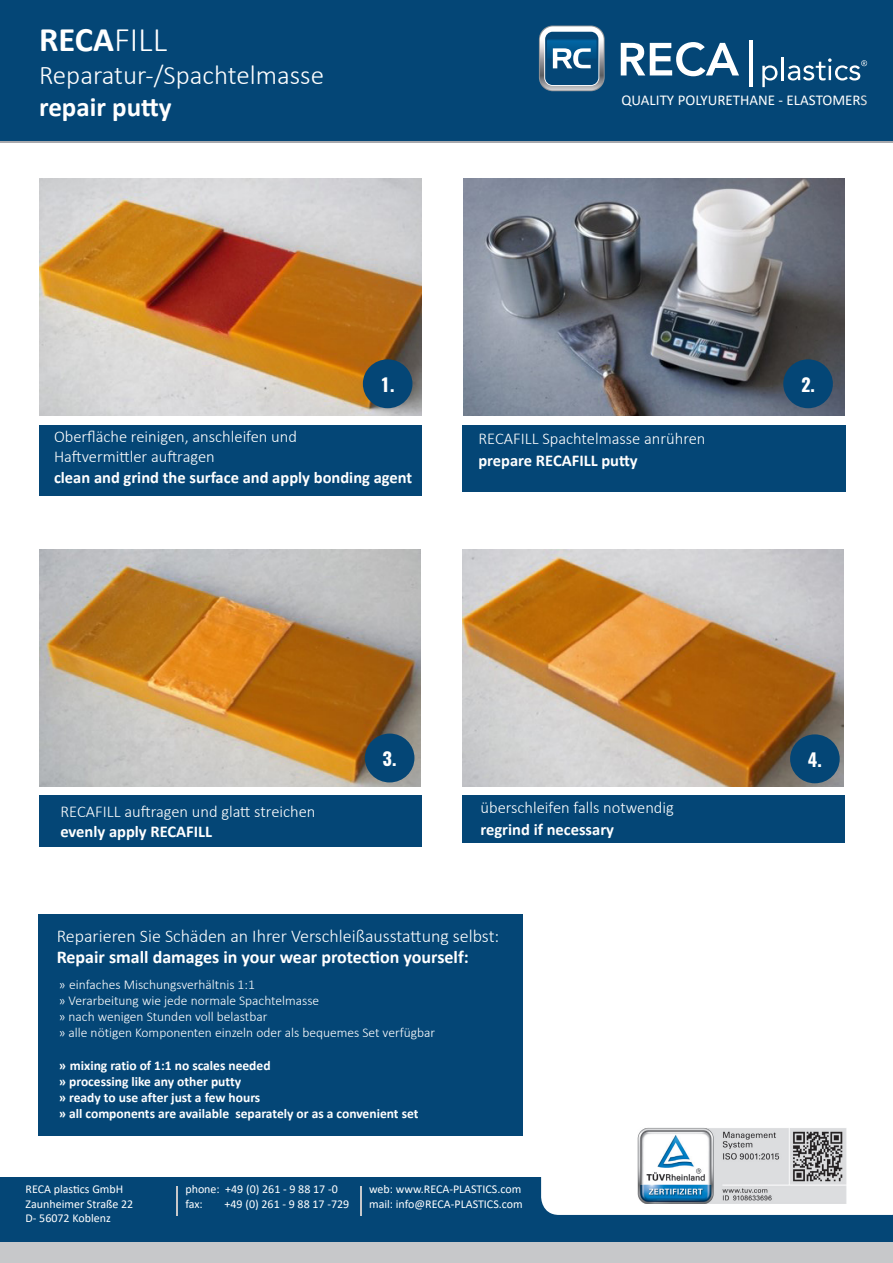
<style>
.page{position:relative;width:893px;height:1263px;background:#fff}
.page>*{position:absolute;margin:0;border:0;box-sizing:border-box;transform-origin:0 0}
.t1{font:700 34.5px "Calibri";color:#fff}
.t2{font:300 27px "Calibri";color:#fff}
.t3{font:700 27px "Calibri";color:#fff}
.t4{font:300 18px "Calibri";color:#fff}
.t5{font:700 18px "Calibri";color:#fff}
.t6{font:700 18px "Oswald";color:#fff}
.t7{font:300 16.5px/19.8px "Calibri";color:#fff}
.t8{font:700 16.5px "Calibri";color:#fff}
.t9{font:15px "Calibri";color:#fff}
.t10{font:300 13.5px/16.2px "Calibri";color:#fff}
.t11{font:700 13.5px/16.2px "Calibri";color:#fff}
.t12{font:12px/14.4px "Calibri";color:#fff}
.s1{font-weight:300}
.s2{color:#dcdbda}
</style>
<div class="page">
<div style="left:0;top:1177px;width:893px;height:86px;background:#044676"></div>
<div style="left:541px;top:1149px;width:352px;height:66px;background:#fff"></div>
<div style="left:0;top:1242px;width:893px;height:21px;background:#c7c8ca"></div>
<img style="left:40px;top:178px;width:381px;height:238px">
<hr style="left:176px;top:1186px;width:1px;height:30px;background:#c7c8ca">
<hr style="left:360px;top:1186px;width:1px;height:30px;background:#c7c8ca">
<img style="left:463px;top:178px;width:381px;height:238px">
<div style="left:0;top:0;width:893px;height:142px;background:#044676"></div>
<hr style="left:0;top:141px;width:893px;height:2px;background:#a8a9ad">
<svg style="left:621px;top:42px;width:118px;height:34px"></svg>
<hr style="left:749px;top:41px;width:3px;height:46px;background:#fff">
<svg style="left:762px;top:65px;width:15px;height:22px"></svg>
<hr style="left:781px;top:57px;width:3px;height:23px;background:#fff">
<svg style="left:539px;top:26px;width:66px;height:65px"></svg>
<svg style="left:540px;top:26px;width:64px;height:64px"></svg>
<svg style="left:788px;top:58px;width:79px;height:23px"></svg>
<img style="left:39px;top:549px;width:381px;height:238px">
<img style="left:462px;top:549px;width:382px;height:238px">
<div style="left:363px;top:359px;width:49px;height:49px;background:#044676;border-radius:50%"></div>
<div style="left:783px;top:359px;width:50px;height:49px;background:#044676;border-radius:50%"></div>
<div style="left:365px;top:733px;width:49px;height:49px;background:#044676;border-radius:50%"></div>
<div style="left:790px;top:734px;width:50px;height:49px;background:#044676;border-radius:50%"></div>
<div style="left:39px;top:425px;width:383px;height:70px;background:#044676"></div>
<div style="left:462px;top:425px;width:384px;height:67px;background:#044676"></div>
<div style="left:39px;top:795px;width:383px;height:51px;background:#044676"></div>
<div style="left:462px;top:796px;width:383px;height:47px;background:#044676"></div>
<img style="left:638px;top:1127px;width:208px;height:77px">
<div style="left:38px;top:914px;width:485px;height:221px;background:#044676"></div>
<h1 class="t1" style="left:39px;top:16px;width:130px">RECA<span class="s1">FILL</span></h1>
<h2 class="t2" style="left:39px;top:58px;width:286px">Reparatur-/Spachtelmasse</h2>
<h2 class="t3" style="left:39px;top:88px;width:134px">repair putty</h2>
<p class="t9" style="left:621px;top:90px;width:247px">QUALITY POLYURETHANE - ELASTOMER<span class="s2">S</span></p>
<h3 class="t6" style="left:381px;top:372px;width:15px">1.</h3>
<h3 class="t6" style="left:801px;top:372px;width:15px">2.</h3>
<p class="t7" style="left:54px;top:426px;width:244px">Oberfläche reinigen, anschleifen und<br>Haftvermittler auftragen</p>
<p class="t8" style="left:54px;top:466px;width:360px">clean and grind the surface and apply bonding agent</p>
<p class="t7" style="left:478px;top:429px;width:229px">RECAFILL Spachtelmasse anrühren</p>
<p class="t8" style="left:478px;top:449px;width:161px">prepare RECAFILL putty</p>
<p class="t7" style="left:60px;top:801px;width:257px">RECAFILL auftragen und glatt streichen</p>
<p class="t8" style="left:60px;top:820px;width:153px">evenly apply RECAFILL</p>
<h3 class="t6" style="left:383px;top:746px;width:15px">3.</h3>
<h3 class="t6" style="left:808px;top:747px;width:15px">4.</h3>
<p class="t7" style="left:480px;top:797px;width:195px">überschleifen falls notwendig</p>
<p class="t8" style="left:480px;top:817px;width:135px">regrind if necessary</p>
<h3 class="t4" style="left:57px;top:924px;width:444px">Reparieren Sie Schäden an Ihrer Verschleißausstattung selbst:</h3>
<h3 class="t5" style="left:57px;top:944px;width:413px">Repair small damages in your wear protection yourself:</h3>
<p class="t10" style="left:59px;top:976px;width:378px">» einfaches Mischungsverhältnis 1:1<br>» Verarbeitung wie jede normale Spachtelmasse<br>» nach wenigen Stunden voll belastbar<br>» alle nötigen Komponenten einzeln oder als bequemes Set verfügbar</p>
<p class="t11" style="left:59px;top:1057px;width:361px">» mixing ratio of 1:1 no scales needed<br>» processing like any other putty<br>» ready to use after just a few hours<br>» all components are available separately or as a convenient set</p>
<p class="t12" style="left:185px;top:1181px;width:154px">phone: +49 (0) 261 - 9 88 17 -0 fax:</p>
<p class="t12" style="left:26px;top:1181px;width:109px">RECA plastics GmbH<br>Zaunheimer Straße 22<br>D- 56072 Koblenz</p>
<p class="t12" style="left:369px;top:1181px;width:155px">web: www.RECA-PLASTICS.com mail: info@RECA-PLASTICS.com</p>
<p class="t12" style="left:225px;top:1196px;width:126px">+49 (0) 261 - 9 88 17 -729</p>
</div>
